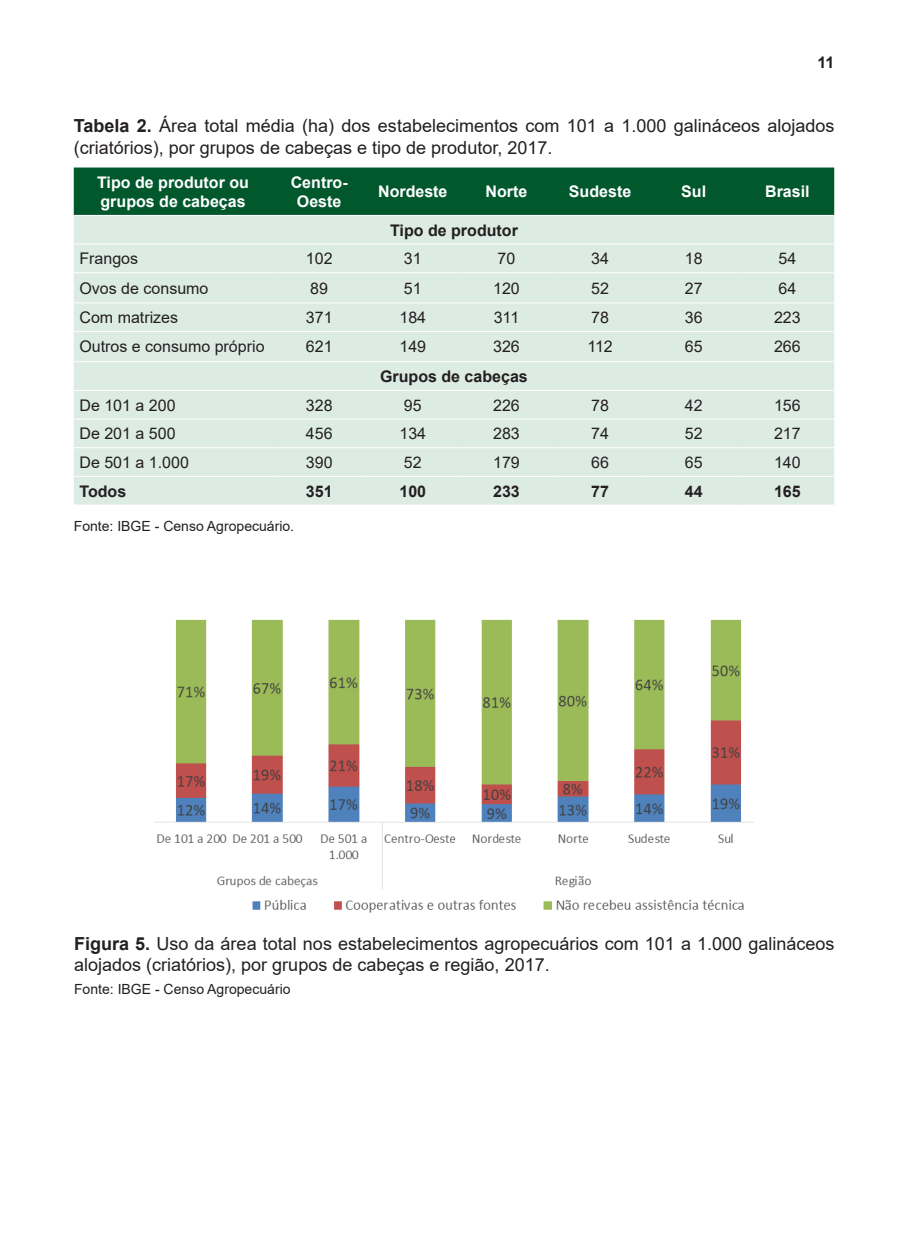
<style>
.page{position:relative;width:908px;height:1248px;background:#fff}
.page>*{position:absolute;margin:0;border:0;box-sizing:border-box;transform-origin:0 0}
.FIGURA_LEGENDA{font:18px/21.6px "Arial";color:#231f20}
.TABELA_TITULO{font:18px/21.6px "Arial";color:#231f20}
.TABELA_MIOLO{font:16px "Arial";color:#231f20}
.TABELA_CABECA{font:700 16px/19.2px "Arial";color:#fff}
.TABELA_MIOLO-2{font:700 16px "Arial";color:#231f20}
.TABELA_FONTE{font:14px "Arial";color:#231f20}
.FIGURA_LEGENDA-2{font:14px "Arial";color:#231f20}
.s1{font-weight:700}
</style>
<div class="page">
<img style="left:155px;top:619px;width:597px;height:294px">
<div style="left:74px;top:167px;width:759px;height:48px;background:#00582c"></div>
<div style="left:74px;top:216px;width:759px;height:288px;background:#dcebe3"></div>
<hr style="left:74px;top:272px;width:198px;height:1px;background:#fff">
<hr style="left:272px;top:272px;width:94px;height:1px;background:#fff">
<hr style="left:366px;top:272px;width:93px;height:1px;background:#fff">
<hr style="left:459px;top:272px;width:94px;height:1px;background:#fff">
<hr style="left:553px;top:272px;width:93px;height:1px;background:#fff">
<hr style="left:646px;top:272px;width:94px;height:1px;background:#fff">
<hr style="left:740px;top:272px;width:93px;height:1px;background:#fff">
<hr style="left:74px;top:302px;width:198px;height:1px;background:#fff">
<hr style="left:272px;top:302px;width:94px;height:1px;background:#fff">
<hr style="left:366px;top:302px;width:93px;height:1px;background:#fff">
<hr style="left:459px;top:302px;width:94px;height:1px;background:#fff">
<hr style="left:553px;top:302px;width:93px;height:1px;background:#fff">
<hr style="left:646px;top:302px;width:94px;height:1px;background:#fff">
<hr style="left:740px;top:302px;width:93px;height:1px;background:#fff">
<hr style="left:74px;top:331px;width:198px;height:1px;background:#fff">
<hr style="left:272px;top:331px;width:94px;height:1px;background:#fff">
<hr style="left:366px;top:331px;width:93px;height:1px;background:#fff">
<hr style="left:459px;top:331px;width:94px;height:1px;background:#fff">
<hr style="left:553px;top:331px;width:93px;height:1px;background:#fff">
<hr style="left:646px;top:331px;width:94px;height:1px;background:#fff">
<hr style="left:740px;top:331px;width:93px;height:1px;background:#fff">
<hr style="left:74px;top:243px;width:198px;height:1px;background:#fff">
<hr style="left:272px;top:243px;width:94px;height:1px;background:#fff">
<hr style="left:366px;top:243px;width:93px;height:1px;background:#fff">
<hr style="left:459px;top:243px;width:94px;height:1px;background:#fff">
<hr style="left:553px;top:243px;width:93px;height:1px;background:#fff">
<hr style="left:646px;top:243px;width:94px;height:1px;background:#fff">
<hr style="left:740px;top:243px;width:93px;height:1px;background:#fff">
<hr style="left:74px;top:390px;width:198px;height:1px;background:#fff">
<hr style="left:272px;top:390px;width:94px;height:1px;background:#fff">
<hr style="left:366px;top:390px;width:93px;height:1px;background:#fff">
<hr style="left:459px;top:390px;width:94px;height:1px;background:#fff">
<hr style="left:553px;top:390px;width:93px;height:1px;background:#fff">
<hr style="left:646px;top:390px;width:94px;height:1px;background:#fff">
<hr style="left:740px;top:390px;width:93px;height:1px;background:#fff">
<hr style="left:74px;top:361px;width:198px;height:1px;background:#fff">
<hr style="left:272px;top:361px;width:94px;height:1px;background:#fff">
<hr style="left:366px;top:361px;width:93px;height:1px;background:#fff">
<hr style="left:459px;top:361px;width:94px;height:1px;background:#fff">
<hr style="left:553px;top:361px;width:93px;height:1px;background:#fff">
<hr style="left:646px;top:361px;width:94px;height:1px;background:#fff">
<hr style="left:740px;top:361px;width:93px;height:1px;background:#fff">
<hr style="left:74px;top:418px;width:198px;height:1px;background:#fff">
<hr style="left:272px;top:418px;width:94px;height:1px;background:#fff">
<hr style="left:366px;top:418px;width:93px;height:1px;background:#fff">
<hr style="left:459px;top:418px;width:94px;height:1px;background:#fff">
<hr style="left:553px;top:418px;width:93px;height:1px;background:#fff">
<hr style="left:646px;top:418px;width:94px;height:1px;background:#fff">
<hr style="left:740px;top:418px;width:93px;height:1px;background:#fff">
<hr style="left:74px;top:447px;width:198px;height:1px;background:#fff">
<hr style="left:272px;top:447px;width:94px;height:1px;background:#fff">
<hr style="left:366px;top:447px;width:93px;height:1px;background:#fff">
<hr style="left:459px;top:447px;width:94px;height:1px;background:#fff">
<hr style="left:553px;top:447px;width:93px;height:1px;background:#fff">
<hr style="left:646px;top:447px;width:94px;height:1px;background:#fff">
<hr style="left:740px;top:447px;width:93px;height:1px;background:#fff">
<hr style="left:74px;top:476px;width:198px;height:1px;background:#fff">
<hr style="left:272px;top:476px;width:94px;height:1px;background:#fff">
<hr style="left:366px;top:476px;width:93px;height:1px;background:#fff">
<hr style="left:459px;top:476px;width:94px;height:1px;background:#fff">
<hr style="left:553px;top:476px;width:93px;height:1px;background:#fff">
<hr style="left:646px;top:476px;width:94px;height:1px;background:#fff">
<hr style="left:740px;top:476px;width:93px;height:1px;background:#fff">
<p class="TABELA_MIOLO-2" style="left:817px;top:51px;width:18px">11</p>
<p class="TABELA_TITULO" style="left:74px;top:115px;width:761px"><span class="s1">Tabela 2.</span> Área total média (ha) dos estabelecimentos com 101 a 1.000 galináceos alojados (criatórios), por grupos de cabeças e tipo de produtor, 2017.</p>
<p class="TABELA_CABECA" style="left:97px;top:173px;width:153px">Tipo de produtor ou grupos de cabeças</p>
<p class="TABELA_CABECA" style="left:290px;top:173px;width:58px;text-align:center">Centro-<br>Oeste</p>
<p class="TABELA_CABECA" style="left:378px;top:182px;width:71px">Nordeste</p>
<p class="TABELA_CABECA" style="left:485px;top:182px;width:43px">Norte</p>
<p class="TABELA_CABECA" style="left:568px;top:182px;width:64px">Sudeste</p>
<p class="TABELA_CABECA" style="left:681px;top:182px;width:26px">Sul</p>
<p class="TABELA_CABECA" style="left:764px;top:182px;width:46px">Brasil</p>
<p class="TABELA_MIOLO-2" style="left:390px;top:219px;width:129px">Tipo de produtor</p>
<p class="TABELA_MIOLO" style="left:79px;top:247px;width:60px">Frangos</p>
<p class="TABELA_MIOLO" style="left:306px;top:247px;width:28px">102</p>
<p class="TABELA_MIOLO" style="left:404px;top:247px;width:19px">31</p>
<p class="TABELA_MIOLO" style="left:497px;top:247px;width:19px">70</p>
<p class="TABELA_MIOLO" style="left:591px;top:247px;width:19px">34</p>
<p class="TABELA_MIOLO" style="left:684px;top:247px;width:19px">18</p>
<p class="TABELA_MIOLO" style="left:778px;top:247px;width:19px">54</p>
<p class="TABELA_MIOLO" style="left:79px;top:277px;width:130px">Ovos de consumo</p>
<p class="TABELA_MIOLO" style="left:310px;top:277px;width:19px">89</p>
<p class="TABELA_MIOLO" style="left:404px;top:277px;width:19px">51</p>
<p class="TABELA_MIOLO" style="left:493px;top:277px;width:28px">120</p>
<p class="TABELA_MIOLO" style="left:591px;top:277px;width:19px">52</p>
<p class="TABELA_MIOLO" style="left:684px;top:277px;width:19px">27</p>
<p class="TABELA_MIOLO" style="left:778px;top:277px;width:19px">64</p>
<p class="TABELA_MIOLO" style="left:79px;top:306px;width:100px">Com matrizes</p>
<p class="TABELA_MIOLO" style="left:306px;top:306px;width:28px">371</p>
<p class="TABELA_MIOLO" style="left:399px;top:306px;width:28px">184</p>
<p class="TABELA_MIOLO" style="left:493px;top:306px;width:27px">311</p>
<p class="TABELA_MIOLO" style="left:591px;top:306px;width:19px">78</p>
<p class="TABELA_MIOLO" style="left:684px;top:306px;width:19px">36</p>
<p class="TABELA_MIOLO" style="left:773px;top:306px;width:28px">223</p>
<p class="TABELA_MIOLO" style="left:79px;top:336px;width:186px">Outros e consumo próprio</p>
<p class="TABELA_MIOLO" style="left:306px;top:336px;width:28px">621</p>
<p class="TABELA_MIOLO" style="left:399px;top:336px;width:28px">149</p>
<p class="TABELA_MIOLO" style="left:493px;top:336px;width:28px">326</p>
<p class="TABELA_MIOLO" style="left:587px;top:336px;width:27px">112</p>
<p class="TABELA_MIOLO" style="left:684px;top:336px;width:19px">65</p>
<p class="TABELA_MIOLO" style="left:773px;top:336px;width:28px">266</p>
<p class="TABELA_MIOLO-2" style="left:380px;top:365px;width:149px">Grupos de cabeças</p>
<p class="TABELA_MIOLO" style="left:79px;top:394px;width:98px">De 101 a 200</p>
<p class="TABELA_MIOLO" style="left:306px;top:394px;width:28px">328</p>
<p class="TABELA_MIOLO" style="left:404px;top:394px;width:19px">95</p>
<p class="TABELA_MIOLO" style="left:493px;top:394px;width:28px">226</p>
<p class="TABELA_MIOLO" style="left:591px;top:394px;width:19px">78</p>
<p class="TABELA_MIOLO" style="left:684px;top:394px;width:19px">42</p>
<p class="TABELA_MIOLO" style="left:773px;top:394px;width:28px">156</p>
<p class="TABELA_MIOLO" style="left:79px;top:422px;width:98px">De 201 a 500</p>
<p class="TABELA_MIOLO" style="left:306px;top:422px;width:28px">456</p>
<p class="TABELA_MIOLO" style="left:399px;top:422px;width:28px">134</p>
<p class="TABELA_MIOLO" style="left:493px;top:422px;width:28px">283</p>
<p class="TABELA_MIOLO" style="left:591px;top:422px;width:19px">74</p>
<p class="TABELA_MIOLO" style="left:684px;top:422px;width:19px">52</p>
<p class="TABELA_MIOLO" style="left:773px;top:422px;width:28px">217</p>
<p class="TABELA_MIOLO" style="left:79px;top:451px;width:111px">De 501 a 1.000</p>
<p class="TABELA_MIOLO" style="left:306px;top:451px;width:28px">390</p>
<p class="TABELA_MIOLO" style="left:404px;top:451px;width:19px">52</p>
<p class="TABELA_MIOLO" style="left:493px;top:451px;width:28px">179</p>
<p class="TABELA_MIOLO" style="left:591px;top:451px;width:19px">66</p>
<p class="TABELA_MIOLO" style="left:684px;top:451px;width:19px">65</p>
<p class="TABELA_MIOLO" style="left:773px;top:451px;width:28px">140</p>
<p class="TABELA_MIOLO-2" style="left:79px;top:479px;width:48px">Todos</p>
<p class="TABELA_MIOLO-2" style="left:306px;top:479px;width:28px">351</p>
<p class="TABELA_MIOLO-2" style="left:399px;top:479px;width:28px">100</p>
<p class="TABELA_MIOLO-2" style="left:493px;top:479px;width:28px">233</p>
<p class="TABELA_MIOLO-2" style="left:591px;top:479px;width:19px">77</p>
<p class="TABELA_MIOLO-2" style="left:684px;top:479px;width:19px">44</p>
<p class="TABELA_MIOLO-2" style="left:773px;top:479px;width:28px">165</p>
<p class="TABELA_FONTE" style="left:74px;top:517px;width:222px">Fonte: IBGE - Censo Agropecuário.</p>
<p class="FIGURA_LEGENDA" style="left:74px;top:932px;width:761px"><span class="s1">Figura 5.</span> Uso da área total nos estabelecimentos agropecuários com 101 a 1.000 galináceos alojados (criatórios), por grupos de cabeças e região, 2017.</p>
<p class="FIGURA_LEGENDA-2" style="left:74px;top:979px;width:218px">Fonte: IBGE - Censo Agropecuário</p>
</div>
